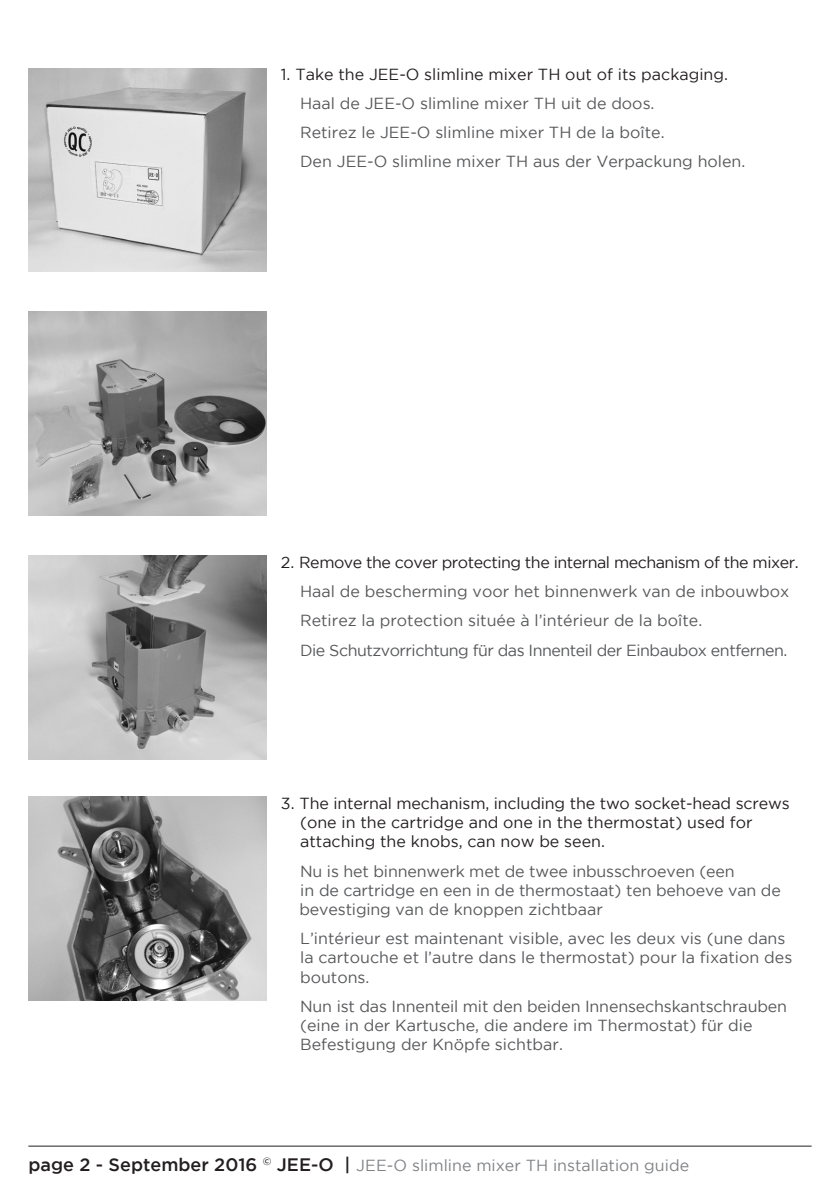
<style>
.page{position:relative;width:840px;height:1191px;background:#fff}
.page>*{position:absolute;margin:0;border:0;box-sizing:border-box;transform-origin:0 0}
.t1{font:16px/19.2px "Gotham";color:#57585a}
.t2{font:16px "Gotham";color:#231f20}
.t3{font:16px "Gotham";color:#808285}
.t4{font:16px "Gotham";letter-spacing:-.03em;color:#231f20}
.t5{font:16px "Gotham";letter-spacing:-.03em;color:#57585a}
.s1{font-weight:500;font-size:18px;color:#231f20}
</style>
<div class="page">
<img style="left:28px;top:556px;width:238px;height:203px">
<img style="left:28px;top:312px;width:238px;height:203px">
<img style="left:28px;top:797px;width:238px;height:203px">
<img style="left:28px;top:68px;width:238px;height:204px">
<hr style="left:28px;top:1145px;width:783px;height:1px;background:#231f20">
<p class="t2" style="left:281px;top:65px;width:448px">1. Take the JEE-O slimline mixer TH out of its packaging.</p>
<p class="t1" style="left:300px;top:93px;width:356px">Haal de JEE-O slimline mixer TH uit de doos.</p>
<p class="t1" style="left:300px;top:123px;width:366px">Retirez le JEE-O slimline mixer TH de la boîte.</p>
<p class="t1" style="left:300px;top:152px;width:446px">Den JEE-O slimline mixer TH aus der Verpackung holen.</p>
<p class="t4" style="left:281px;top:553px;width:519px">2. Remove the cover protecting the internal mechanism of the mixer.</p>
<p class="t1" style="left:300px;top:581px;width:490px">Haal de bescherming voor het binnenwerk van de inbouwbox</p>
<p class="t1" style="left:300px;top:611px;width:403px">Retirez la protection située à l’intérieur de la boîte.</p>
<p class="t5" style="left:300px;top:641px;width:488px">Die Schutzvorrichtung für das Innenteil der Einbaubox entfernen.</p>
<p class="t2" style="left:281px;top:794px;width:510px">3. The internal mechanism, including the two socket-head screws</p>
<p class="t2" style="left:300px;top:813px;width:454px">(one in the cartridge and one in the thermostat) used for</p>
<p class="t2" style="left:300px;top:833px;width:306px">attaching the knobs, can now be seen.</p>
<p class="t1" style="left:300px;top:861px;width:436px">Nu is het binnenwerk met de twee inbusschroeven (een</p>
<p class="t1" style="left:300px;top:880px;width:482px">in de cartridge en een in de thermostaat) ten behoeve van de</p>
<p class="t1" style="left:299px;top:899px;width:305px">bevestiging van de knoppen zichtbaar</p>
<p class="t1" style="left:300px;top:928px;width:493px">L’intérieur est maintenant visible, avec les deux vis (une dans la cartouche et l’autre dans le thermostat) pour la fixation des boutons.</p>
<p class="t1" style="left:300px;top:996px;width:488px">Nun ist das Innenteil mit den beiden Innensechskantschrauben (eine in der Kartusche, die andere im Thermostat) für die<br>Befestigung der Knöpfe sichtbar.</p>
<p class="t3" style="left:28px;top:1156px;width:662px"><span class="s1">page 2 - September 2016</span> <sup>©</sup> <span class="s1">JEE-O |</span> JEE-O slimline mixer TH installation guide</p>
</div>
